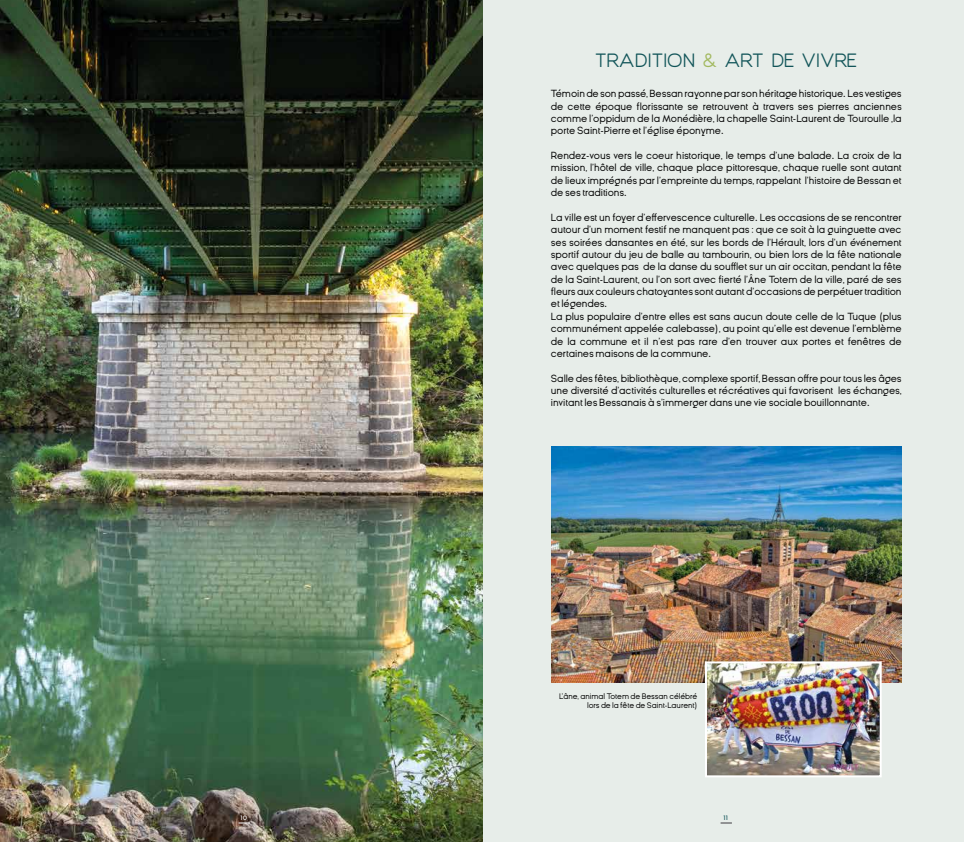
<style>
.page{position:relative;width:964px;height:842px;background:#fff}
.page>*{position:absolute;margin:0;border:0;box-sizing:border-box;transform-origin:0 0}
.t1{font:18px "Giorgio";color:#125559}
.t2{font:10.3px/12.4px "Ginora Sans";letter-spacing:-.01em;color:#000;text-align:justify}
.t3{font:9px "Ginora Sans";color:#125559}
.t4{font:9px "Ginora Sans";color:#fff}
.t5{font:8px/9.6px "Ginora Sans";letter-spacing:-.01em;color:#000;text-align:right}
.s1{color:#a2b95f}
</style>
<div class="page">
<div style="left:482px;top:0;width:482px;height:842px;background:#e7ede9"></div>
<svg style="left:720px;top:823px;width:12px;height:1px"></svg>
<img style="left:0;top:0;width:482px;height:842px">
<img style="left:551px;top:446px;width:351px;height:236px">
<img style="left:708px;top:664px;width:171px;height:110px">
<div style="left:705px;top:661px;width:177px;height:116px;border:2px solid #fff"></div>
<p class="t4" style="left:240px;top:812px;width:8px">10</p>
<h1 class="t1" style="left:596px;top:49px;width:263px">TRADITION <span class="s1">&amp;</span> ART DE VIVRE</h1>
<p class="t2" style="left:551px;top:88px;width:352px">Témoin de son passé, Bessan rayonne par son héritage historique. Les vestiges de cette époque florissante se retrouvent à travers ses pierres anciennes comme l’oppidum de la Monédière, la chapelle Saint-Laurent de Touroulle ,la porte Saint-Pierre et l’église éponyme.</p>
<p class="t2" style="left:551px;top:149px;width:352px">Rendez-vous vers le coeur historique, le temps d’une balade. La croix de la mission, l’hôtel de ville, chaque place pittoresque, chaque ruelle sont autant de lieux imprégnés par l’empreinte du temps, rappelant l’histoire de Bessan et de ses traditions.</p>
<p class="t2" style="left:551px;top:211px;width:352px;text-align:left">La ville est un foyer d’effervescence culturelle. Les occasions de se rencontrer autour d’un moment festif ne manquent pas : que ce soit à la guinguette avec ses soirées dansantes en été, sur les bords de l’Hérault, lors d’un événement sportif autour du jeu de balle au tambourin, ou bien lors de la fête nationale avec quelques pas de la danse du soufflet sur un air occitan, pendant la fête de la Saint-Laurent, ou l’on sort avec fierté l’Âne Totem de la ville, paré de ses fleurs aux couleurs chatoyantes sont autant d’occasions de perpétuer tradition et légendes.<br>La plus populaire d’entre elles est sans aucun doute celle de la Tuque (plus communément appelée calebasse), au point qu’elle est devenue l’emblème de la commune et il n’est pas rare d’en trouver aux portes et fenêtres de certaines maisons de la commune.</p>
<p class="t2" style="left:551px;top:372px;width:352px">Salle des fêtes, bibliothèque, complexe sportif, Bessan offre pour tous les âges une diversité d’activités culturelles et récréatives qui favorisent les échanges, invitant les Bessanais à s’immerger dans une vie sociale bouillonnante.</p>
<p class="t5" style="left:559px;top:691px;width:140px">L’âne, animal Totem de Bessan célébré lors de la fête de Saint-Laurent)</p>
<p class="t3" style="left:723px;top:812px;width:6px">11</p>
</div>
